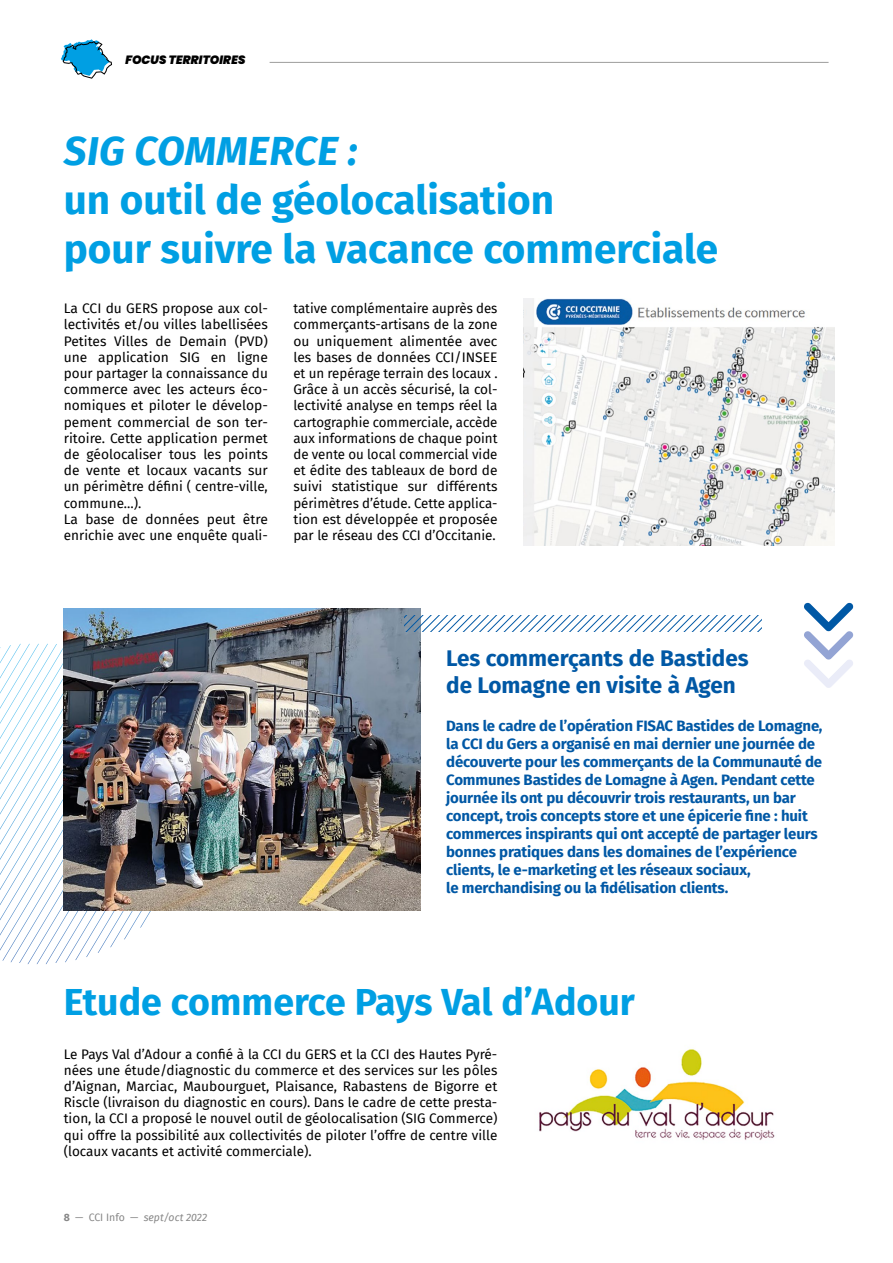
<style>
.page{position:relative;width:893px;height:1263px;background:#fff}
.page>*{position:absolute;margin:0;border:0;box-sizing:border-box;transform-origin:0 0}
.titre_article{font:700 40.5px "Fira Sans";color:#009fe3}
.titre_article-2{font:italic 700 40.5px "Fira Sans";letter-spacing:.01em;color:#009fe3}
.Titre_Breve{font:700 37.5px "Fira Sans";color:#009fe3}
.Titre_Breve-2{font:700 22.5px/27px "Fira Sans";color:#0058a5}
.tc{font:700 15px/18px "Fira Sans";letter-spacing:-.01em;color:#0058a5}
.tc-2{font:13.5px/16.2px "Fira Sans";color:#000;text-align:justify}
.t1{font:italic 900 12px "Poppins";color:#000}
.t2{font:italic 10.5px "Fira Sans";color:#878787}
.s1{font-weight:700;font-style:normal}
.s2{font-style:normal}
</style>
<div class="page">
<svg style="left:0;top:644px;width:199px;height:320px"></svg>
<img style="left:64px;top:608px;width:357px;height:302px">
<svg style="left:61px;top:39px;width:51px;height:40px"></svg>
<img style="left:523px;top:299px;width:311px;height:246px">
<svg style="left:804px;top:602px;width:49px;height:86px"></svg>
<svg style="left:405px;top:616px;width:356px;height:15px"></svg>
<hr style="left:270px;top:62px;width:559px;height:1px;background:#9d9d9c">
<img style="left:539px;top:1049px;width:236px;height:91px">
<p class="t1" style="left:125px;top:52px;width:122px">FOCUS TERRITOIRES</p>
<p class="titre_article-2" style="left:64px;top:117px;width:295px">SIG COMMERCE :</p>
<p class="titre_article" style="left:64px;top:166px;width:492px">un outil de géolocalisation</p>
<p class="titre_article" style="left:64px;top:214px;width:656px">pour suivre la vacance commerciale</p>
<p class="tc-2" style="left:64px;top:300px;width:206px">La CCI du GERS propose aux col&shy;lectivités et/ou villes labellisées Petites Villes de Demain (PVD) une application SIG en ligne pour partager la connaissance du commerce avec les acteurs éco&shy;nomiques et piloter le dévelop&shy;pement commercial de son ter&shy;ritoire. Cette application permet de géolocaliser tous les points de vente et locaux vacants sur un périmètre défini ( centre-ville, commune…).</p>
<p class="tc-2" style="left:64px;top:511px;width:206px">La base de données peut être enrichie avec une enquête quali-</p>
<p class="tc-2" style="left:293px;top:300px;width:206px">tative complémentaire auprès des commerçants-artisans de la zone ou uniquement alimentée avec les bases de données CCI/INSEE et un repérage terrain des locaux .</p>
<p class="tc-2" style="left:293px;top:381px;width:206px">Grâce à un accès sécurisé, la col&shy;lectivité analyse en temps réel la cartographie commerciale, accède aux informations de chaque point de vente ou local commercial vide et édite des tableaux de bord de suivi statistique sur différents périmètres d’étude. Cette applica&shy;tion est développée et proposée par le réseau des CCI d’Occitanie.</p>
<p class="Titre_Breve-2" style="left:446px;top:643px;width:304px">Les commerçants de Bastides de Lomagne en visite à Agen</p>
<p class="tc" style="left:446px;top:716px;width:378px">Dans le cadre de l’opération FISAC Bastides de Lomagne, la CCI du Gers a organisé en mai dernier une journée de découverte pour les commerçants de la Communauté de Communes Bastides de Lomagne à Agen. Pendant cette journée ils ont pu découvrir trois restaurants, un bar concept, trois concepts store et une épicerie fine : huit commerces inspirants qui ont accepté de partager leurs bonnes pratiques dans les domaines de l’expérience clients, le e-marketing et les réseaux sociaux,<br>le merchandising ou la fidélisation clients.</p>
<p class="Titre_Breve" style="left:64px;top:970px;width:573px">Etude commerce Pays Val d’Adour</p>
<p class="tc-2" style="left:64px;top:1045px;width:435px">Le Pays Val d’Adour a confié à la CCI du GERS et la CCI des Hautes Pyré&shy;nées une étude/diagnostic du commerce et des services sur les pôles d’Aignan, Marciac, Maubourguet, Plaisance, Rabastens de Bigorre et Riscle (livraison du diagnostic en cours). Dans le cadre de cette presta&shy;tion, la CCI a proposé le nouvel outil de géolocalisation (SIG Commerce) qui offre la possibilité aux collectivités de piloter l’offre de centre ville (locaux vacants et activité commerciale).</p>
<p class="t2" style="left:64px;top:1209px;width:145px"><span class="s1">8</span> <span class="s2">— CCI Info —</span> sept/oct 2022</p>
</div>
